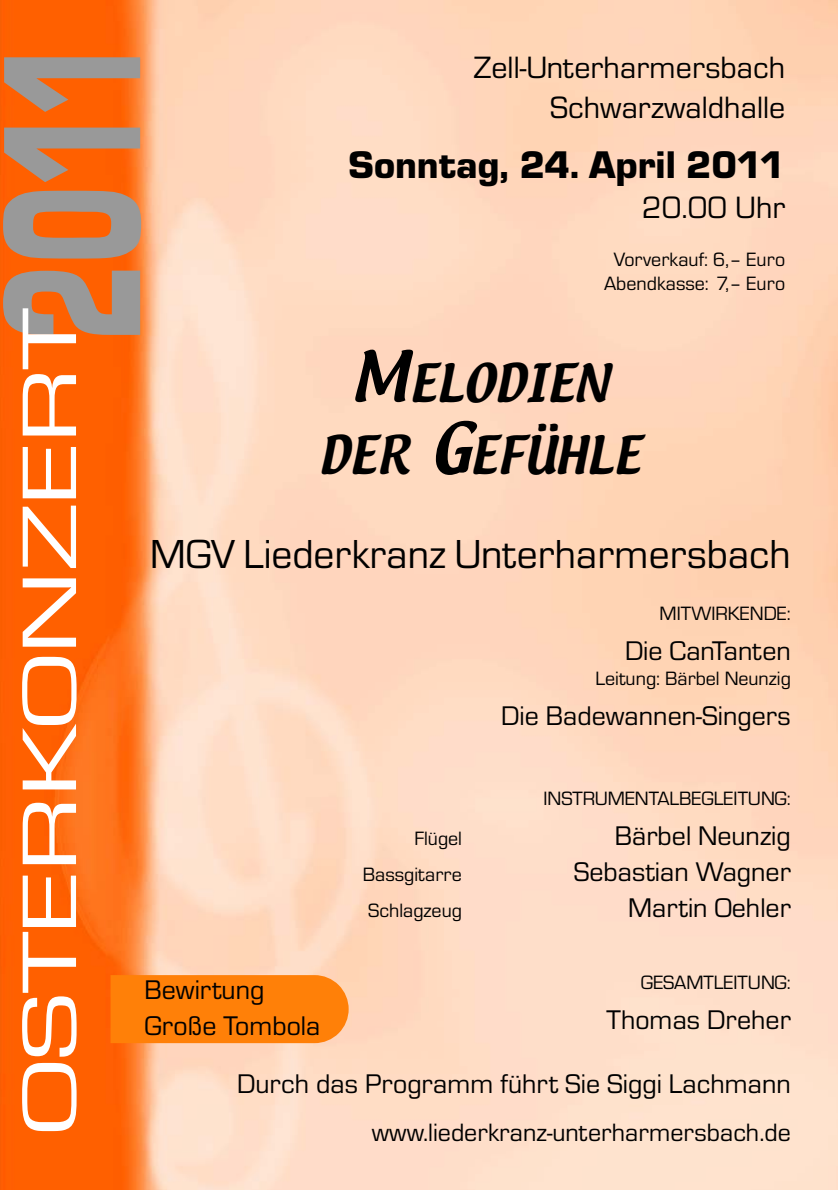
<style>
.page{position:relative;width:840px;height:1190px;background:#fff}
.page>*{position:absolute;margin:0;border:0;box-sizing:border-box;transform-origin:0 0}
.t1{font:900 204px "Eurostile T";color:#999;scale:.6 1}
.t2{font:80px "Eurostile T";color:#fff;scale:1.5 1}
.t3{font:46.4px/72px "Textile";color:#000;text-align:center}
.t4{font:42px "Eurostile T";color:#000}
.t5{font:900 40px "Eurostile T";color:#000}
.t6{font:32px/40px "Eurostile T";color:#000;text-align:right}
.t7{font:28px/36px "Eurostile T";color:#000}
.t8{font:26px "Eurostile T";color:#000}
.t9{font:20px/24px "Eurostile T";color:#000;text-align:center}
.s1{font-size:62px}
</style>
<div class="page">
<img style="left:0;top:0;width:838px;height:1190px">
<div style="left:111px;top:975px;width:238px;height:68px;background:#ff8008"></div>
<p class="t6" style="left:473px;top:50px;width:313px">Zell-Unterharmersbach<br>Schwarzwaldhalle</p>
<h3 class="t5" style="left:349px;top:152px;width:438px">Sonntag, 24. April 2011</h3>
<p class="t6" style="left:642px;top:190px;width:144px">20.00 Uhr</p>
<p class="t9" style="left:604px;top:249px;width:183px">Vorverkauf: 6,– Euro<br>Abendkasse: 7,– Euro</p>
<h1 class="t1" style="left:6px;top:342px;width:508px;rotate:-90deg">2011</h1>
<h2 class="t2" style="left:24px;top:1134px;width:552px;rotate:-90deg">OSTERKONZERT</h2>
<h3 class="t3" style="left:318px;top:350px;width:324px"><span class="s1">M</span>ELODIEN<br>DER <span class="s1">G</span>EFÜHLE</h3>
<h3 class="t4" style="left:150px;top:541px;width:642px">MGV Liederkranz Unterharmersbach</h3>
<p class="t9" style="left:660px;top:603px;width:133px">MITWIRKENDE:</p>
<p class="t7" style="left:625px;top:636px;width:167px">Die CanTanten</p>
<p class="t9" style="left:596px;top:668px;width:197px">Leitung: Bärbel Neunzig</p>
<p class="t7" style="left:501px;top:701px;width:291px">Die Badewannen-Singers</p>
<p class="t9" style="left:543px;top:788px;width:249px">INSTRUMENTALBEGLEITUNG:</p>
<p class="t9" style="left:414px;top:828px;width:49px">Flügel</p>
<p class="t7" style="left:615px;top:821px;width:177px">Bärbel Neunzig</p>
<p class="t9" style="left:363px;top:864px;width:101px">Bassgitarre</p>
<p class="t7" style="left:574px;top:857px;width:219px">Sebastian Wagner</p>
<p class="t9" style="left:368px;top:900px;width:95px">Schlagzeug</p>
<p class="t7" style="left:628px;top:893px;width:164px">Martin Oehler</p>
<p class="t9" style="left:641px;top:972px;width:151px">GESAMTLEITUNG:</p>
<p class="t7" style="left:607px;top:1005px;width:186px">Thomas Dreher</p>
<p class="t7" style="left:145px;top:975px;width:177px">Bewirtung<br>Große Tombola</p>
<p class="t7" style="left:237px;top:1069px;width:555px">Durch das Programm führt Sie Siggi Lachmann</p>
<p class="t8" style="left:372px;top:1124px;width:421px">www.liederkranz-unterharmersbach.de</p>
</div>
